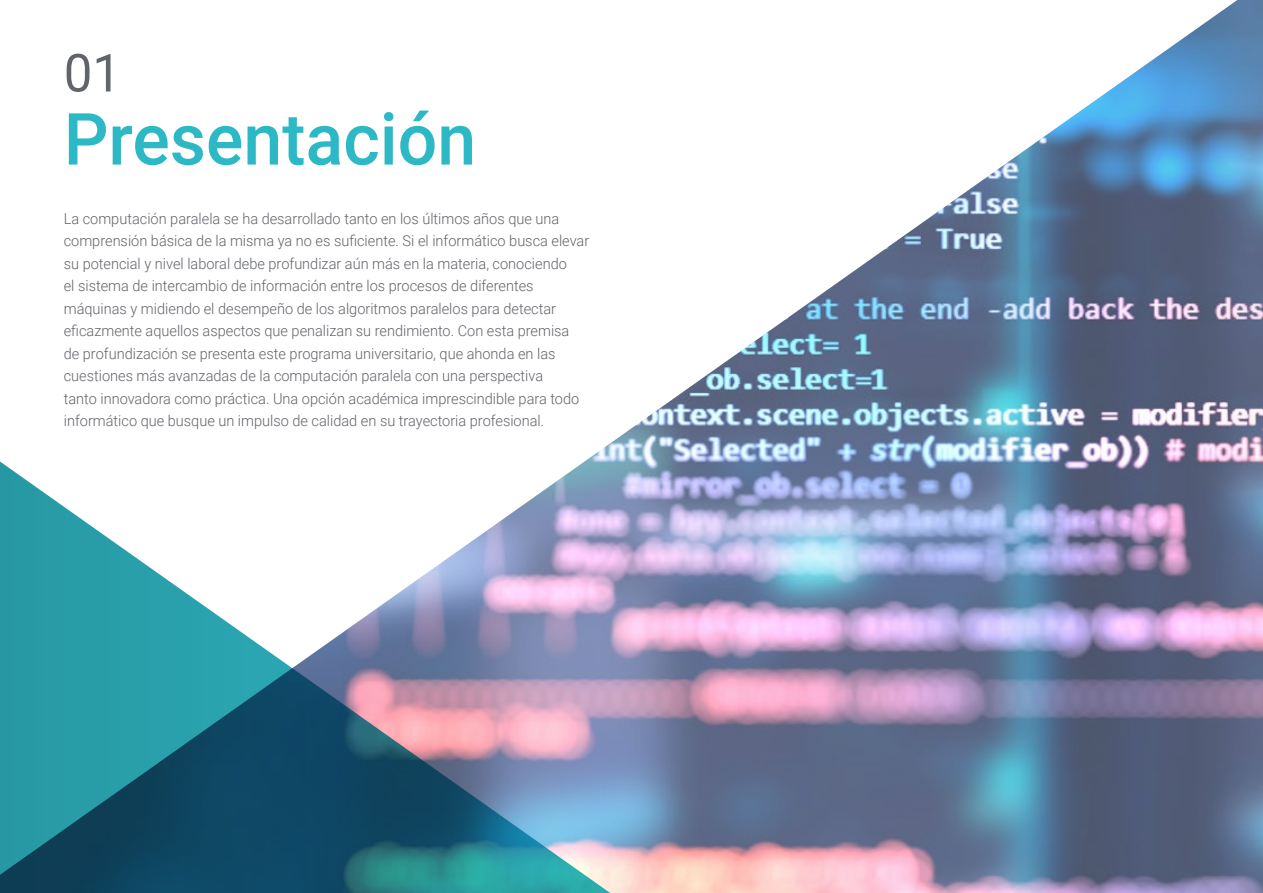
<style>
.page{position:relative;width:1263px;height:893px;background:#fff}
.page>*{position:absolute;margin:0;border:0;box-sizing:border-box;transform-origin:0 0}
.t1{font:500 72px "Roboto";color:#2db8c5}
.t2{font:52.5px "Roboto";color:#61646a}
.t3{font:300 15px/22.5px "Roboto";color:#61646a}
</style>
<div class="page">
<img style="left:606px;top:0;width:657px;height:893px">
<svg style="left:0;top:446px;width:640px;height:447px"></svg>
<h2 class="t2" style="left:64px;top:36px;width:59px">01</h2>
<h1 class="t1" style="left:64px;top:89px;width:414px">Presentación</h1>
<p class="t3" style="left:64px;top:207px;width:527px">La computación paralela se ha desarrollado tanto en los últimos años que una comprensión básica de la misma ya no es suficiente. Si el informático busca elevar su potencial y nivel laboral debe profundizar aún más en la materia, conociendo<br>el sistema de intercambio de información entre los procesos de diferentes máquinas y midiendo el desempeño de los algoritmos paralelos para detectar eficazmente aquellos aspectos que penalizan su rendimiento. Con esta premisa<br>de profundización se presenta este programa universitario, que ahonda en las cuestiones más avanzadas de la computación paralela con una perspectiva<br>tanto innovadora como práctica. Una opción académica imprescindible para todo informático que busque un impulso de calidad en su trayectoria profesional.</p>
</div>
